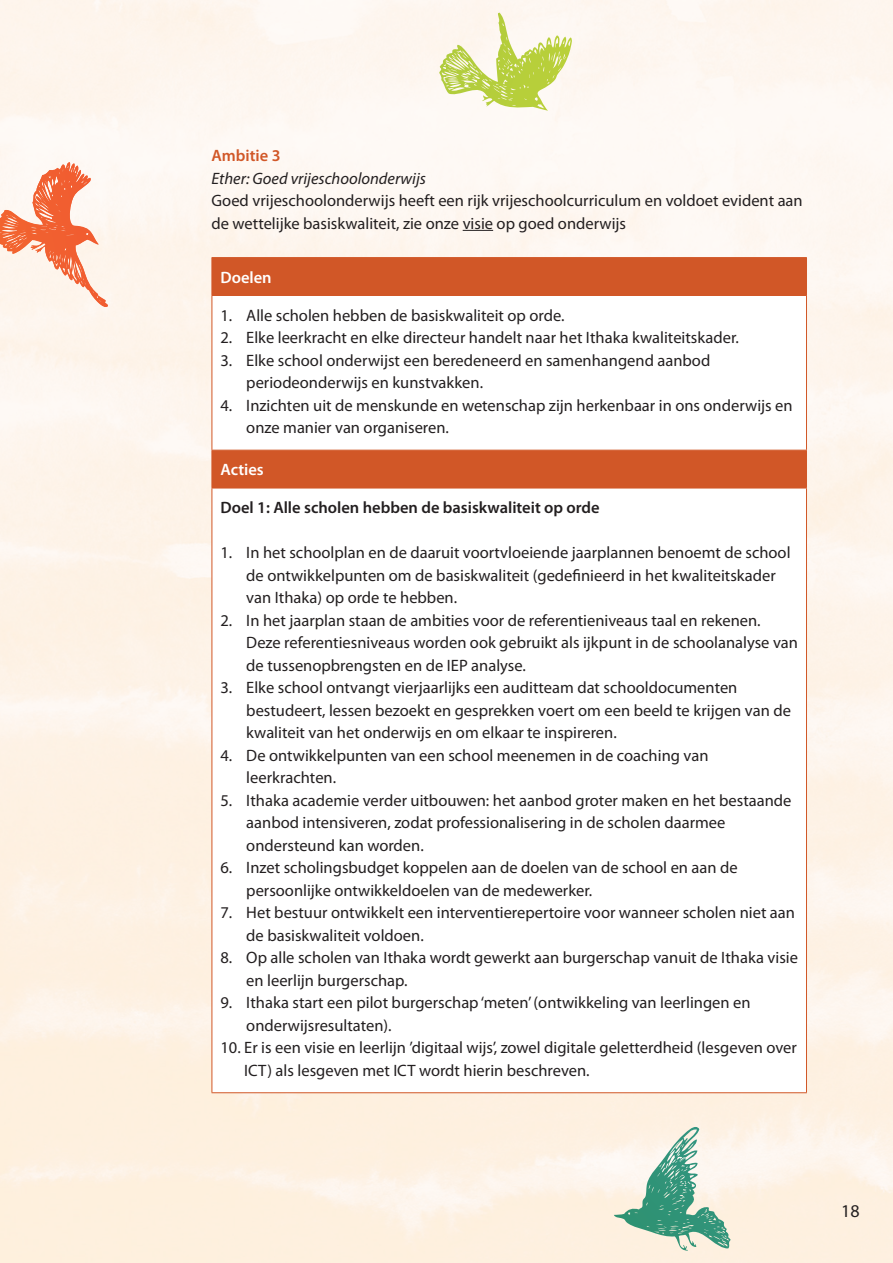
<style>
.page{position:relative;width:893px;height:1263px;background:#fff}
.page>*{position:absolute;margin:0;border:0;box-sizing:border-box;transform-origin:0 0}
.t1{font:18px "Myriad Pro";color:#231f20}
._3__Txt{font:16.5px/22.5px "Myriad Pro";color:#231f20}
._3__Txt-2{font:600 16.5px "Myriad Pro";color:#231f20}
._3__Txt-3{font:italic 16.5px "Myriad Pro";color:#231f20}
._3__Txt-4{font:600 16.5px "Myriad Pro";color:#fff}
._2__Kop{font:600 16.5px "Myriad Pro";color:#d15727}
</style>
<div class="page">
<hr style="left:463px;top:230px;width:30px;height:1px;background:#231f20">
<div style="left:213px;top:258px;width:593px;height:37px;background:#d15727"></div>
<div style="left:213px;top:449px;width:593px;height:39px;background:#d15727"></div>
<hr style="left:806px;top:258px;width:1px;height:37px;background:#d15727">
<hr style="left:806px;top:296px;width:1px;height:154px;background:#d15727">
<hr style="left:806px;top:450px;width:1px;height:38px;background:#d15727">
<hr style="left:806px;top:488px;width:1px;height:604px;background:#d15727">
<hr style="left:212px;top:257px;width:595px;height:1px;background:#d15727">
<hr style="left:212px;top:258px;width:1px;height:37px;background:#d15727">
<hr style="left:212px;top:295px;width:595px;height:1px;background:#d15727">
<hr style="left:212px;top:296px;width:1px;height:154px;background:#d15727">
<hr style="left:212px;top:450px;width:595px;height:1px;background:#d15727">
<hr style="left:212px;top:450px;width:1px;height:38px;background:#d15727">
<hr style="left:212px;top:488px;width:595px;height:1px;background:#d15727">
<hr style="left:212px;top:488px;width:1px;height:604px;background:#d15727">
<hr style="left:212px;top:1092px;width:595px;height:1px;background:#d15727">
<svg style="left:439px;top:13px;width:134px;height:98px"></svg>
<svg style="left:614px;top:1127px;width:117px;height:123px"></svg>
<svg style="left:0;top:162px;width:108px;height:146px"></svg>
<p class="_2__Kop" style="left:212px;top:145px;width:71px">Ambitie 3</p>
<p class="_3__Txt-3" style="left:212px;top:168px;width:216px">Ether: Goed vrijeschoolonderwijs</p>
<p class="_3__Txt" style="left:212px;top:189px;width:593px">Goed vrijeschoolonderwijs heeft een rijk vrijeschoolcurriculum en voldoet evident aan de wettelijke basiskwaliteit, zie onze visie op goed onderwijs</p>
<p class="_3__Txt-4" style="left:220px;top:267px;width:53px">Doelen</p>
<p class="_3__Txt" style="left:220px;top:304px;width:346px">1. Alle scholen hebben de basiskwaliteit op orde.</p>
<p class="_3__Txt" style="left:220px;top:326px;width:520px">2. Elke leerkracht en elke directeur handelt naar het Ithaka kwaliteitskader.</p>
<p class="_3__Txt" style="left:246px;top:349px;width:465px;text-indent:-26px">3. Elke school onderwijst een beredeneerd en samenhangend aanbod periodeonderwijs en kunstvakken.</p>
<p class="_3__Txt" style="left:246px;top:394px;width:548px;text-indent:-26px">4. Inzichten uit de menskunde en wetenschap zijn herkenbaar in ons onderwijs en onze manier van organiseren.</p>
<p class="_3__Txt-4" style="left:220px;top:459px;width:45px">Acties</p>
<p class="_3__Txt-2" style="left:220px;top:497px;width:381px">Doel 1: Alle scholen hebben de basiskwaliteit op orde</p>
<p class="_3__Txt" style="left:246px;top:541px;width:546px;text-indent:-26px">1. In het schoolplan en de daaruit voortvloeiende jaarplannen benoemt de school de ontwikkelpunten om de basiskwaliteit (gedefinieerd in het kwaliteitskader van Ithaka) op orde te hebben.</p>
<p class="_3__Txt" style="left:246px;top:609px;width:553px;text-indent:-26px">2. In het jaarplan staan de ambities voor de referentieniveaus taal en rekenen.<br>Deze referentiesniveaus worden ook gebruikt als ijkpunt in de schoolanalyse van de tussenopbrengsten en de IEP analyse.</p>
<p class="_3__Txt" style="left:246px;top:676px;width:546px;text-indent:-26px">3. Elke school ontvangt vierjaarlijks een auditteam dat schooldocumenten bestudeert, lessen bezoekt en gesprekken voert om een beeld te krijgen van de kwaliteit van het onderwijs en om elkaar te inspireren.</p>
<p class="_3__Txt" style="left:246px;top:744px;width:464px;text-indent:-26px">4. De ontwikkelpunten van een school meenemen in de coaching van leerkrachten.</p>
<p class="_3__Txt" style="left:246px;top:789px;width:547px;text-indent:-26px">5. Ithaka academie verder uitbouwen: het aanbod groter maken en het bestaande aanbod intensiveren, zodat professionalisering in de scholen daarmee ondersteund kan worden.</p>
<p class="_3__Txt" style="left:246px;top:856px;width:493px;text-indent:-26px">6. Inzet scholingsbudget koppelen aan de doelen van de school en aan de persoonlijke ontwikkeldoelen van de medewerker.</p>
<p class="_3__Txt" style="left:246px;top:901px;width:550px;text-indent:-26px">7. Het bestuur ontwikkelt een interventierepertoire voor wanneer scholen niet aan de basiskwaliteit voldoen.</p>
<p class="_3__Txt" style="left:246px;top:946px;width:553px;text-indent:-26px">8. Op alle scholen van Ithaka wordt gewerkt aan burgerschap vanuit de Ithaka visie en leerlijn burgerschap.</p>
<p class="_3__Txt" style="left:246px;top:991px;width:506px;text-indent:-26px">9. Ithaka start een pilot burgerschap ‘meten’ (ontwikkeling van leerlingen en onderwijsresultaten).</p>
<p class="_3__Txt" style="left:244px;top:1036px;width:554px;text-indent:-24px">10. Er is een visie en leerlijn ’digitaal wijs’, zowel digitale geletterdheid (lesgeven over<br>ICT) als lesgeven met ICT wordt hierin beschreven.</p>
<p class="t1" style="left:841px;top:1200px;width:20px">18</p>
</div>
